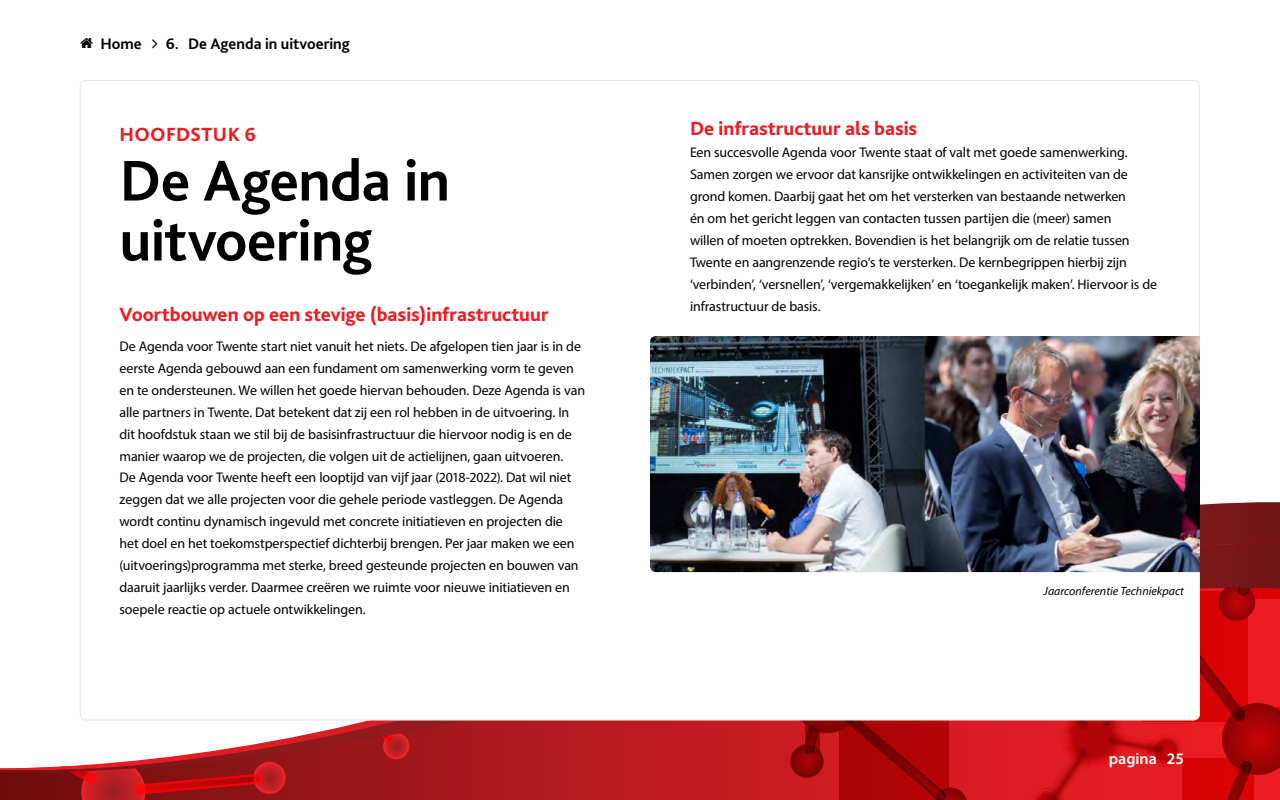
<style>
.page{position:relative;width:1280px;height:800px;background:#fff}
.page>*{position:absolute;margin:0;border:0;box-sizing:border-box;transform-origin:0 0}
.t1{font:700 60px/60px "Bliss Pro";letter-spacing:-.01em;color:#000}
.t2{font:800 20px "Bliss Pro";color:#ed1d24}
.t3{font:700 16px "Bliss Pro";color:#000}
.t4{font:600 16px "Myriad Pro";color:#fff}
.t5{font:14px/22px "Myriad Pro";letter-spacing:-.005em;color:#000}
.t6{font:italic 12px "Myriad Pro";color:#000}
</style>
<div class="page">
<svg style="left:0;top:773px;width:413px;height:27px;background:#9d1316"></svg>
<svg style="left:647px;top:773px;width:633px;height:27px;background:#c91318"></svg>
<img style="left:0;top:544px;width:1280px;height:229px">
<div style="left:80px;top:81px;width:1119px;height:639px;background:#fff;border-radius:6px"></div>
<img style="left:650px;top:336px;width:550px;height:236px">
<p class="t3" style="left:100px;top:33px;width:43px">Home</p>
<p class="t3" style="left:166px;top:33px;width:186px">6. De Agenda in uitvoering</p>
<h2 class="t2" style="left:120px;top:121px;width:138px">HOOFDSTUK 6</h2>
<h1 class="t1" style="left:120px;top:149px;width:332px">De Agenda in uitvoering</h1>
<h2 class="t2" style="left:120px;top:301px;width:431px">Voortbouwen op een stevige (basis)infrastructuur</h2>
<p class="t5" style="left:120px;top:335px;width:467px">De Agenda voor Twente start niet vanuit het niets. De afgelopen tien jaar is in de eerste Agenda gebouwd aan een fundament om samenwerking vorm te geven en te ondersteunen. We willen het goede hiervan behouden. Deze Agenda is van alle partners in Twente. Dat betekent dat zij een rol hebben in de uitvoering. In dit hoofdstuk staan we stil bij de basisinfrastructuur die hiervoor nodig is en de manier waarop we de projecten, die volgen uit de actielijnen, gaan uitvoeren.<br>De Agenda voor Twente heeft een looptijd van vijf jaar (2018-2022). Dat wil niet zeggen dat we alle projecten voor die gehele periode vastleggen. De Agenda wordt continu dynamisch ingevuld met concrete initiatieven en projecten die het doel en het toekomstperspectief dichterbij brengen. Per jaar maken we een (uitvoerings)programma met sterke, breed gesteunde projecten en bouwen van daaruit jaarlijks verder. Daarmee creëren we ruimte voor nieuwe initiatieven en soepele reactie op actuele ontwikkelingen.</p>
<h2 class="t2" style="left:690px;top:116px;width:229px">De infrastructuur als basis</h2>
<p class="t5" style="left:690px;top:141px;width:469px">Een succesvolle Agenda voor Twente staat of valt met goede samenwerking.<br>Samen zorgen we ervoor dat kansrijke ontwikkelingen en activiteiten van de grond komen. Daarbij gaat het om het versterken van bestaande netwerken<br>én om het gericht leggen van contacten tussen partijen die (meer) samen<br>willen of moeten optrekken. Bovendien is het belangrijk om de relatie tussen Twente en aangrenzende regio’s te versterken. De kernbegrippen hierbij zijn ‘verbinden’, ‘versnellen’, ‘vergemakkelijken’ en ‘toegankelijk maken’. Hiervoor is de infrastructuur de basis.</p>
<p class="t6" style="left:1044px;top:584px;width:142px">Jaarconferentie Techniekpact</p>
<p class="t4" style="left:1109px;top:748px;width:77px">pagina 25</p>
</div>
